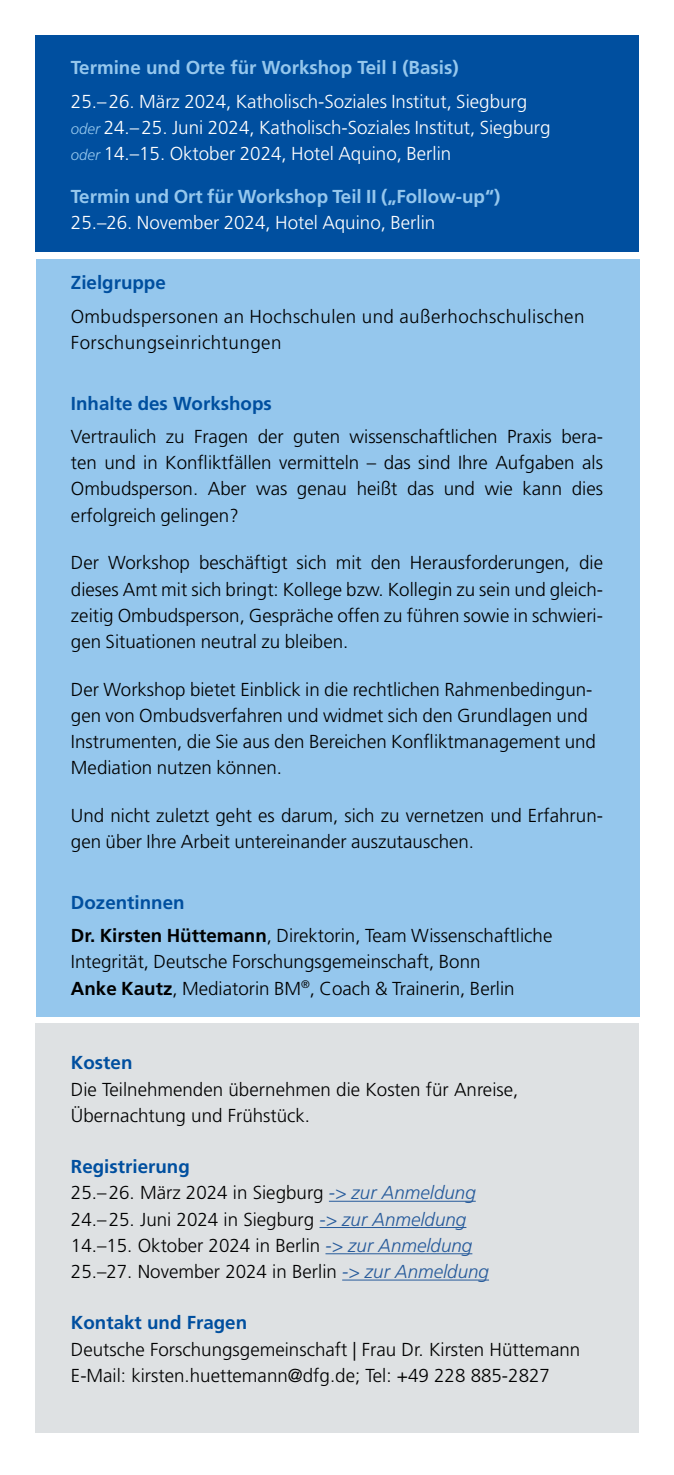
<style>
.page{position:relative;width:674px;height:1475px;background:#fff}
.page>*{position:absolute;margin:0;border:0;box-sizing:border-box;transform-origin:0 0}
.t1{font:300 18.75px/26.2px "Frutiger LT Std";color:#000}
.t2{font:300 18.75px/26.2px "Frutiger LT Std";color:#fff}
.t3{font:700 18.75px "Frutiger LT Std";color:#95c7ed}
.t4{font:300 18.75px/26.2px "Frutiger LT Std";letter-spacing:.025em;color:#000}
.t5{font:700 18.75px "Frutiger LT Std";color:#004f9f}
.s1{font-style:italic;font-size:15px;color:#95c7ed}
.s2{font-weight:700;color:#004f9f}
.s3{font-weight:700}
.s4{font-style:italic;color:#275b9b}
</style>
<div class="page">
<div style="left:35px;top:35px;width:603px;height:217px;background:#004f9f"></div>
<div style="left:37px;top:259px;width:602px;height:757px;background:#95c7ed"></div>
<div style="left:35px;top:1022px;width:603px;height:409px;background:#dee1e3"></div>
<hr style="left:329px;top:1200px;width:146px;height:1px;background:#275b9b">
<hr style="left:319px;top:1226px;width:147px;height:1px;background:#275b9b">
<hr style="left:325px;top:1252px;width:147px;height:1px;background:#275b9b">
<hr style="left:342px;top:1279px;width:146px;height:1px;background:#275b9b">
<p class="t3" style="left:71px;top:57px;width:389px">Termine und Orte für Workshop Teil I (Basis)</p>
<p class="t2" style="left:71px;top:88px;width:481px">25.–26. März 2024, Katholisch-Soziales Institut, Siegburg <span class="s1">oder</span> 24.–25. Juni 2024, Katholisch-Soziales Institut, Siegburg <span class="s1">oder</span> 14.–15. Oktober 2024, Hotel Aquino, Berlin</p>
<p class="t3" style="left:71px;top:185px;width:430px">Termin und Ort für Workshop Teil II („Follow-up“)</p>
<p class="t2" style="left:71px;top:210px;width:365px">25.–26. November 2024, Hotel Aquino, Berlin</p>
<p class="t5" style="left:71px;top:272px;width:96px">Zielgruppe</p>
<p class="t4" style="left:71px;top:303px;width:515px">Ombudspersonen an Hochschulen und außerhochschulischen<br>Forschungseinrichtungen</p>
<p class="t5" style="left:71px;top:392px;width:202px">Inhalte des Workshops</p>
<p class="t1" style="left:71px;top:423px;width:533px;text-align:justify">Vertraulich zu Fragen der guten wissenschaftlichen Praxis bera&shy;ten und in Konfliktfällen vermitteln – das sind Ihre Aufgaben als Ombudsperson. Aber was genau heißt das und wie kann dies erfolgreich gelingen?</p>
<p class="t1" style="left:71px;top:550px;width:533px;text-align:justify">Der Workshop beschäftigt sich mit den Herausforderungen, die dieses Amt mit sich bringt: Kollege bzw. Kollegin zu sein und gleich&shy;zeitig Ombudsperson, Gespräche offen zu führen sowie in schwieri&shy;gen Situationen neutral zu bleiben.</p>
<p class="t1" style="left:71px;top:676px;width:526px">Der Workshop bietet Einblick in die rechtlichen Rahmenbedingun&shy;gen von Ombudsverfahren und widmet sich den Grundlagen und Instrumenten, die Sie aus den Bereichen Konfliktmanagement und Mediation nutzen können.</p>
<p class="t1" style="left:71px;top:802px;width:533px">Und nicht zuletzt geht es darum, sich zu vernetzen und Erfahrun&shy;gen über Ihre Arbeit untereinander auszutauschen.</p>
<p class="t1" style="left:71px;top:885px;width:482px;line-height:33.2px"><span class="s2">Dozentinnen<br></span><span class="s3">Dr. Kirsten Hüttemann</span>, Direktorin, Team Wissenschaftliche</p>
<p class="t1" style="left:71px;top:948px;width:445px">Integrität, Deutsche Forschungsgemeinschaft, Bonn<br><span class="s3">Anke Kautz</span>, Mediatorin BM<sup>®</sup>, Coach &amp; Trainerin, Berlin</p>
<p class="t5" style="left:71px;top:1051px;width:63px">Kosten</p>
<p class="t1" style="left:71px;top:1076px;width:448px">Die Teilnehmenden übernehmen die Kosten für Anreise,<br>Übernachtung und Frühstück.</p>
<p class="t1" style="left:71px;top:1153px;width:419px"><span class="s2">Registrierung<br></span>25.–26. März 2024 in Siegburg <span class="s4">-&gt; zur Anmeldung </span>24.–25. Juni 2024 in Siegburg <span class="s4">-&gt; zur Anmeldung </span>14.–15. Oktober 2024 in Berlin <span class="s4">-&gt; zur Anmeldung </span>25.–27. November 2024 in Berlin <span class="s4">-&gt; zur Anmeldung</span></p>
<p class="t5" style="left:71px;top:1311px;width:178px">Kontakt und Fragen</p>
<p class="t1" style="left:71px;top:1335px;width:510px">Deutsche Forschungsgemeinschaft | Frau Dr. Kirsten Hüttemann<br>E-Mail: kirsten.huettemann@dfg.de; Tel: +49 228 885-2827</p>
</div>
